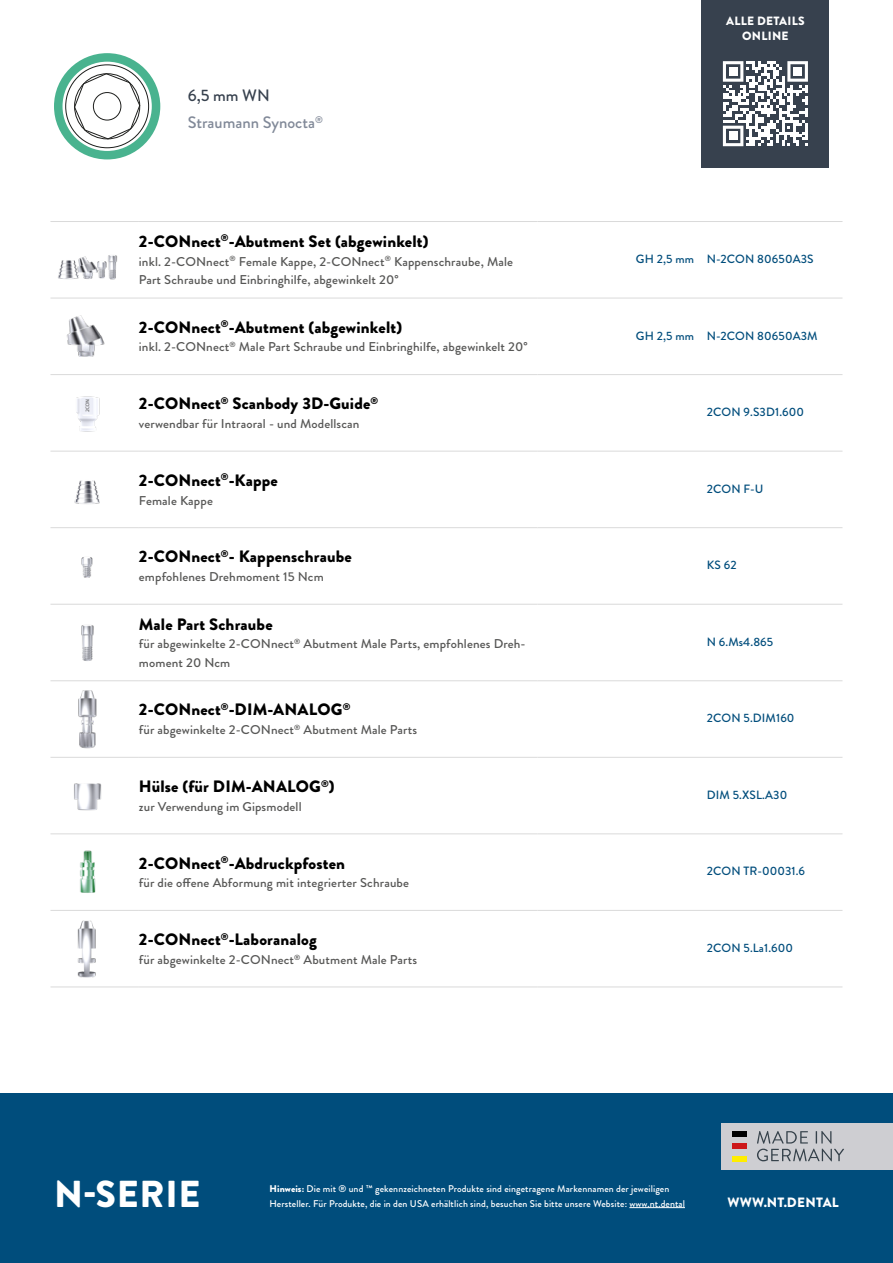
<style>
.page{position:relative;width:893px;height:1263px;background:#fff}
.page>*{position:absolute;margin:0;border:0;box-sizing:border-box;transform-origin:0 0}
.t1{font:900 37.5px "Brandon Grotesque";letter-spacing:.02em;color:#fff}
.Artikel{font:900 16.5px "Brandon Grotesque";letter-spacing:.01em;color:#000}
.t2{font:500 16.5px "Brandon Grotesque";color:#818998}
.t3{font:500 16.5px "Brandon Grotesque";color:#37414e}
.t4{font:900 13.5px "Brandon Grotesque";letter-spacing:.02em;color:#fff}
.Artikel_Zusatz{font:500 12.75px/18.8px "Brandon Grotesque";letter-spacing:.01em;color:#575756}
.t5{font:500 12px "Brandon Grotesque";letter-spacing:.01em;color:#004d7c}
.t6{font:900 12px/14.4px "Brandon Grotesque";letter-spacing:.02em;color:#fff;text-align:center}
.t7{font:500 9.75px/15px "Brandon Grotesque";letter-spacing:.01em;color:#fff}
.s1{font-weight:900}
</style>
<div class="page">
<div style="left:0;top:1093px;width:893px;height:170px;background:#004d7c"></div>
<div style="left:702px;top:0;width:127px;height:167px;background:#37414e"></div>
<div style="left:721px;top:1123px;width:172px;height:47px;background:#ceced2"></div>
<div style="left:731px;top:1131px;width:15px;height:5px;background:#000"></div>
<div style="left:731px;top:1144px;width:15px;height:5px;background:#cd1719"></div>
<div style="left:731px;top:1156px;width:15px;height:5px;background:#ffed00"></div>
<svg style="left:757px;top:1131px;width:87px;height:30px"></svg>
<hr style="left:629px;top:1207px;width:56px;height:1px;background:#fff">
<svg style="left:723px;top:61px;width:85px;height:85px"></svg>
<div style="left:729px;top:67px;width:8px;height:9px;background:#fff"></div>
<div style="left:793px;top:67px;width:9px;height:9px;background:#fff"></div>
<div style="left:729px;top:132px;width:8px;height:8px;background:#fff"></div>
<svg style="left:54px;top:53px;width:106px;height:106px"></svg>
<hr style="left:50px;top:221px;width:89px;height:1px;background:#dadada">
<hr style="left:139px;top:221px;width:398px;height:1px;background:#dadada">
<hr style="left:537px;top:221px;width:305px;height:1px;background:#dadada">
<hr style="left:50px;top:298px;width:89px;height:1px;background:#dadada">
<hr style="left:139px;top:298px;width:398px;height:1px;background:#dadada">
<hr style="left:537px;top:298px;width:305px;height:1px;background:#dadada">
<hr style="left:50px;top:374px;width:89px;height:1px;background:#dadada">
<hr style="left:139px;top:374px;width:398px;height:1px;background:#dadada">
<hr style="left:537px;top:374px;width:305px;height:1px;background:#dadada">
<hr style="left:50px;top:451px;width:89px;height:1px;background:#dadada">
<hr style="left:139px;top:451px;width:398px;height:1px;background:#dadada">
<hr style="left:537px;top:451px;width:305px;height:1px;background:#dadada">
<hr style="left:50px;top:527px;width:89px;height:1px;background:#dadada">
<hr style="left:139px;top:527px;width:398px;height:1px;background:#dadada">
<hr style="left:537px;top:527px;width:305px;height:1px;background:#dadada">
<hr style="left:50px;top:604px;width:89px;height:1px;background:#dadada">
<hr style="left:139px;top:604px;width:398px;height:1px;background:#dadada">
<hr style="left:537px;top:604px;width:305px;height:1px;background:#dadada">
<hr style="left:50px;top:680px;width:89px;height:1px;background:#dadada">
<hr style="left:139px;top:680px;width:398px;height:1px;background:#dadada">
<hr style="left:537px;top:680px;width:305px;height:1px;background:#dadada">
<hr style="left:50px;top:757px;width:89px;height:1px;background:#dadada">
<hr style="left:139px;top:757px;width:398px;height:1px;background:#dadada">
<hr style="left:537px;top:757px;width:305px;height:1px;background:#dadada">
<hr style="left:50px;top:833px;width:89px;height:1px;background:#dadada">
<hr style="left:139px;top:833px;width:398px;height:1px;background:#dadada">
<hr style="left:537px;top:833px;width:305px;height:1px;background:#dadada">
<hr style="left:50px;top:910px;width:89px;height:1px;background:#dadada">
<hr style="left:139px;top:910px;width:398px;height:1px;background:#dadada">
<hr style="left:537px;top:910px;width:305px;height:1px;background:#dadada">
<hr style="left:50px;top:986px;width:89px;height:1px;background:#dadada">
<hr style="left:139px;top:986px;width:398px;height:1px;background:#dadada">
<hr style="left:537px;top:986px;width:305px;height:1px;background:#dadada">
<img style="left:58px;top:255px;width:59px;height:25px">
<img style="left:66px;top:315px;width:39px;height:42px">
<img style="left:76px;top:396px;width:24px;height:36px">
<img style="left:74px;top:480px;width:26px;height:24px">
<img style="left:81px;top:557px;width:12px;height:21px">
<img style="left:81px;top:625px;width:13px;height:36px">
<img style="left:78px;top:690px;width:19px;height:59px">
<img style="left:74px;top:783px;width:28px;height:28px">
<img style="left:80px;top:850px;width:16px;height:43px">
<img style="left:77px;top:920px;width:19px;height:58px">
<p class="t3" style="left:188px;top:84px;width:83px">6,5 mm WN</p>
<p class="t2" style="left:188px;top:111px;width:137px">Straumann Synocta<sup>®</sup></p>
<p class="t6" style="left:726px;top:14px;width:80px">ALLE DETAILS<br>ONLINE</p>
<p class="Artikel" style="left:139px;top:229px;width:291px">2-CONnect<sup>®</sup>-Abutment Set (abgewinkelt)</p>
<p class="Artikel_Zusatz" style="left:139px;top:252px;width:376px">inkl. 2-CONnect<sup>®</sup> Female Kappe, 2-CONnect<sup>®</sup> Kappenschraube, Male<br>Part Schraube und Einbringhilfe, abgewinkelt 20°</p>
<p class="t5" style="left:636px;top:251px;width:60px">GH 2,5 mm</p>
<p class="t5" style="left:707px;top:251px;width:108px">N-2CON 80650A3S</p>
<p class="Artikel" style="left:139px;top:315px;width:265px">2-CONnect<sup>®</sup>-Abutment (abgewinkelt)</p>
<p class="Artikel_Zusatz" style="left:139px;top:338px;width:390px">inkl. 2-CONnect<sup>®</sup> Male Part Schraube und Einbringhilfe, abgewinkelt 20°</p>
<p class="t5" style="left:636px;top:327px;width:60px">GH 2,5 mm</p>
<p class="t5" style="left:707px;top:327px;width:112px">N-2CON 80650A3M</p>
<p class="Artikel" style="left:139px;top:392px;width:241px">2-CONnect<sup>®</sup> Scanbody 3D-Guide<sup>®</sup></p>
<p class="Artikel_Zusatz" style="left:139px;top:414px;width:222px">verwendbar für Intraoral - und Modellscan</p>
<p class="Artikel" style="left:139px;top:468px;width:140px">2-CONnect<sup>®</sup>-Kappe</p>
<p class="Artikel_Zusatz" style="left:139px;top:491px;width:76px">Female Kappe</p>
<p class="Artikel" style="left:139px;top:545px;width:214px">2-CONnect<sup>®</sup>- Kappenschraube</p>
<p class="Artikel_Zusatz" style="left:139px;top:567px;width:186px">empfohlenes Drehmoment 15 Ncm</p>
<p class="t5" style="left:707px;top:404px;width:99px">2CON 9.S3D1.600</p>
<p class="t5" style="left:707px;top:480px;width:58px">2CON F-U</p>
<p class="t5" style="left:707px;top:557px;width:31px">KS 62</p>
<p class="Artikel" style="left:139px;top:612px;width:135px">Male Part Schraube</p>
<p class="Artikel_Zusatz" style="left:139px;top:635px;width:388px">für abgewinkelte 2-CONnect<sup>®</sup> Abutment Male Parts, empfohlenes Dreh&shy;moment 20 Ncm</p>
<p class="t5" style="left:707px;top:633px;width:68px">N 6.Ms4.865</p>
<p class="Artikel" style="left:139px;top:698px;width:213px">2-CONnect<sup>®</sup>-DIM-ANALOG<sup>®</sup></p>
<p class="Artikel_Zusatz" style="left:139px;top:721px;width:280px">für abgewinkelte 2-CONnect<sup>®</sup> Abutment Male Parts</p>
<p class="t5" style="left:707px;top:710px;width:89px">2CON 5.DIM160</p>
<p class="Artikel" style="left:139px;top:775px;width:197px">Hülse (für DIM-ANALOG<sup>®</sup>)</p>
<p class="Artikel_Zusatz" style="left:139px;top:797px;width:164px">zur Verwendung im Gipsmodell</p>
<p class="Artikel" style="left:139px;top:851px;width:208px">2-CONnect<sup>®</sup>-Abdruckpfosten</p>
<p class="Artikel_Zusatz" style="left:139px;top:874px;width:272px">für die offene Abformung mit integrierter Schraube</p>
<p class="Artikel" style="left:139px;top:928px;width:180px">2-CONnect<sup>®</sup>-Laboranalog</p>
<p class="Artikel_Zusatz" style="left:139px;top:950px;width:280px">für abgewinkelte 2-CONnect<sup>®</sup> Abutment Male Parts</p>
<p class="t5" style="left:707px;top:786px;width:82px">DIM 5.XSL.A30</p>
<p class="t5" style="left:707px;top:863px;width:100px">2CON TR-00031.6</p>
<p class="t5" style="left:707px;top:939px;width:88px">2CON 5.La1.600</p>
<h1 class="t1" style="left:54px;top:1167px;width:148px">N-SERIE</h1>
<p class="t7" style="left:270px;top:1181px;width:417px"><span class="s1">Hinweis:</span> Die mit ® und ™ gekennzeichneten Produkte sind eingetragene Markennamen der jeweiligen<br>Hersteller. Für Produkte, die in den USA erhältlich sind, besuchen Sie bitte unsere Website: www.nt.dental</p>
<p class="t4" style="left:728px;top:1192px;width:113px">WWW.NT.DENTAL</p>
</div>
